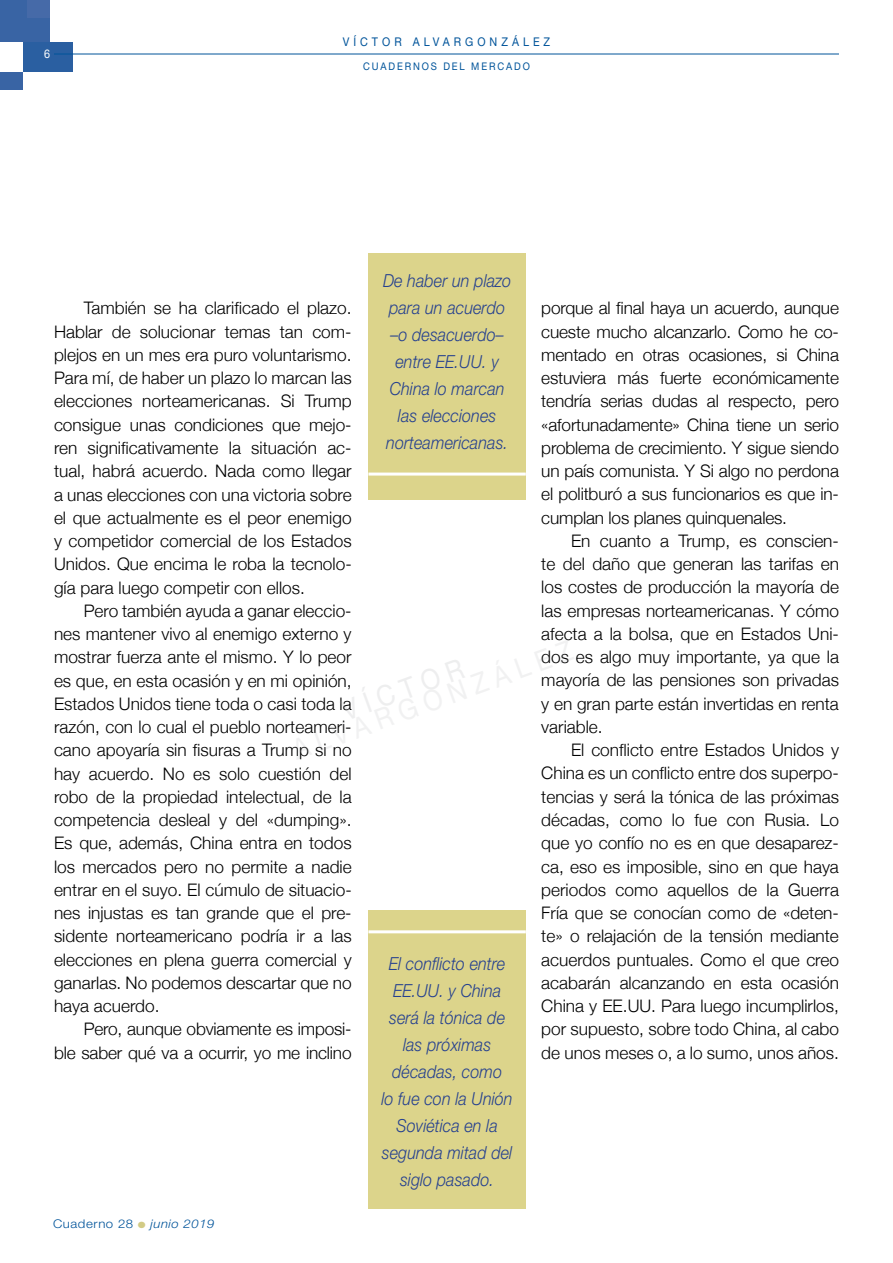
<style>
.page{position:relative;width:893px;height:1263px;background:#fff}
.page>*{position:absolute;margin:0;border:0;box-sizing:border-box;transform-origin:0 0}
.t1{font:italic 300 18px/27px "Helvetica Neue CE";letter-spacing:.005em;color:#25408f;text-align:center;scale:.9 1}
.t2{font:300 17.25px/23.2px "Helvetica Neue";color:#000;text-align:justify}
.t3{font:300 12px "Helvetica Neue CE";letter-spacing:.04em;color:#00549a;scale:1.1 1}
.t4{font:12px "Helvetica Neue LT";letter-spacing:.37em;color:#00549a;scale:.9 1}
.t5{font:12px "Helvetica Neue LT";color:#fff;scale:.9 1}
.t6{font:10.5px "Helvetica Neue LT";letter-spacing:.2em;color:#00549a;scale:.9 1}
.s1{color:#d2cb85}
.s2{font-style:italic}
</style>
<div class="page">
<div style="left:0;top:0;width:50px;height:42px;background:#3964a4"></div>
<div style="left:0;top:72px;width:23px;height:17px;background:#3964a4"></div>
<div style="left:27px;top:0;width:23px;height:17px;background:#466aa8"></div>
<div style="left:23px;top:42px;width:49px;height:30px;background:#2a5fa1"></div>
<hr style="left:54px;top:54px;width:785px;height:1px;background:#00549a">
<div style="left:368px;top:253px;width:158px;height:246px;background:#dcd48b"></div>
<hr style="left:368px;top:473px;width:158px;height:3px;background:#fff">
<div style="left:368px;top:910px;width:158px;height:299px;background:#dcd48b"></div>
<hr style="left:368px;top:930px;width:158px;height:3px;background:#fff">
<p class="t5" style="left:44px;top:46px;width:8px">6</p>
<p class="t4" style="left:343px;top:35px;width:232px">VÍCTOR ALVA RGONZÁLEZ</p>
<p class="t6" style="left:363px;top:60px;width:187px">CUADERNOS DEL MERCADO</p>
<p class="t2" style="left:54px;top:295px;width:299px;text-indent:30px">También se ha clarificado el plazo.<br>Hablar de solucionar temas tan com&shy;plejos en un mes era puro voluntarismo.<br>Para mí, de haber un plazo lo marcan las elecciones norteamericanas. Si Trump consigue unas condiciones que mejo&shy;ren significativamente la situación ac&shy;tual, habrá acuerdo. Nada como llegar a unas elecciones con una victoria sobre el que actualmente es el peor enemigo y competidor comercial de los Estados Unidos. Que encima le roba la tecnolo&shy;gía para luego competir con ellos.</p>
<p class="t2" style="left:54px;top:598px;width:299px;text-indent:30px">Pero también ayuda a ganar eleccio&shy;nes mantener vivo al enemigo externo y mostrar fuerza ante el mismo. Y lo peor es que, en esta ocasión y en mi opinión, Estados Unidos tiene toda o casi toda la razón, con lo cual el pueblo norteameri&shy;cano apoyaría sin fisuras a Trump si no hay acuerdo. No es solo cuestión del robo de la propiedad intelectual, de la competencia desleal y del «dumping».<br>Es que, además, China entra en todos los mercados pero no permite a nadie entrar en el suyo. El cúmulo de situacio&shy;nes injustas es tan grande que el pre&shy;sidente norteamericano podría ir a las elecciones en plena guerra comercial y ganarlas. No podemos descartar que no haya acuerdo.</p>
<p class="t2" style="left:54px;top:1016px;width:299px;text-align:right">Pero, aunque obviamente es imposi-<br>ble saber qué va a ocurrir, yo me inclino</p>
<p class="t3" style="left:53px;top:1216px;width:148px">Cuaderno 28 <span class="s1">●</span> <span class="s2">junio 2019</span></p>
<p class="t1" style="left:383px;top:268px;width:144px">De haber un plazo para un acuerdo –o desacuerdo– entre EE.UU. y<br>China lo marcan las elecciones norteamericanas.</p>
<p class="t1" style="left:382px;top:950px;width:147px">El conflicto entre<br>EE.UU. y China será la tónica de las próximas décadas, como<br>lo fue con la Unión<br>Soviética en la segunda mitad del siglo pasado.</p>
<p class="t2" style="left:541px;top:295px;width:299px">porque al final haya un acuerdo, aunque cueste mucho alcanzarlo. Como he co&shy;mentado en otras ocasiones, si China estuviera más fuerte económicamente tendría serias dudas al respecto, pero «afortunadamente» China tiene un serio problema de crecimiento. Y sigue siendo un país comunista. Y Si algo no perdona el politburó a sus funcionarios es que in&shy;cumplan los planes quinquenales.</p>
<p class="t2" style="left:541px;top:528px;width:299px;text-indent:30px">En cuanto a Trump, es conscien&shy;te del daño que generan las tarifas en los costes de producción la mayoría de las empresas norteamericanas. Y cómo afecta a la bolsa, que en Estados Uni&shy;dos es algo muy importante, ya que la mayoría de las pensiones son privadas y en gran parte están invertidas en renta variable.</p>
<p class="t2" style="left:541px;top:737px;width:299px;text-indent:30px">El conflicto entre Estados Unidos y China es un conflicto entre dos superpo&shy;tencias y será la tónica de las próximas décadas, como lo fue con Rusia. Lo que yo confío no es en que desaparez&shy;ca, eso es imposible, sino en que haya periodos como aquellos de la Guerra Fría que se conocían como de «deten&shy;te» o relajación de la tensión mediante acuerdos puntuales. Como el que creo acabarán alcanzando en esta ocasión China y EE.UU. Para luego incumplirlos, por supuesto, sobre todo China, al cabo de unos meses o, a lo sumo, unos años.</p>
</div>
